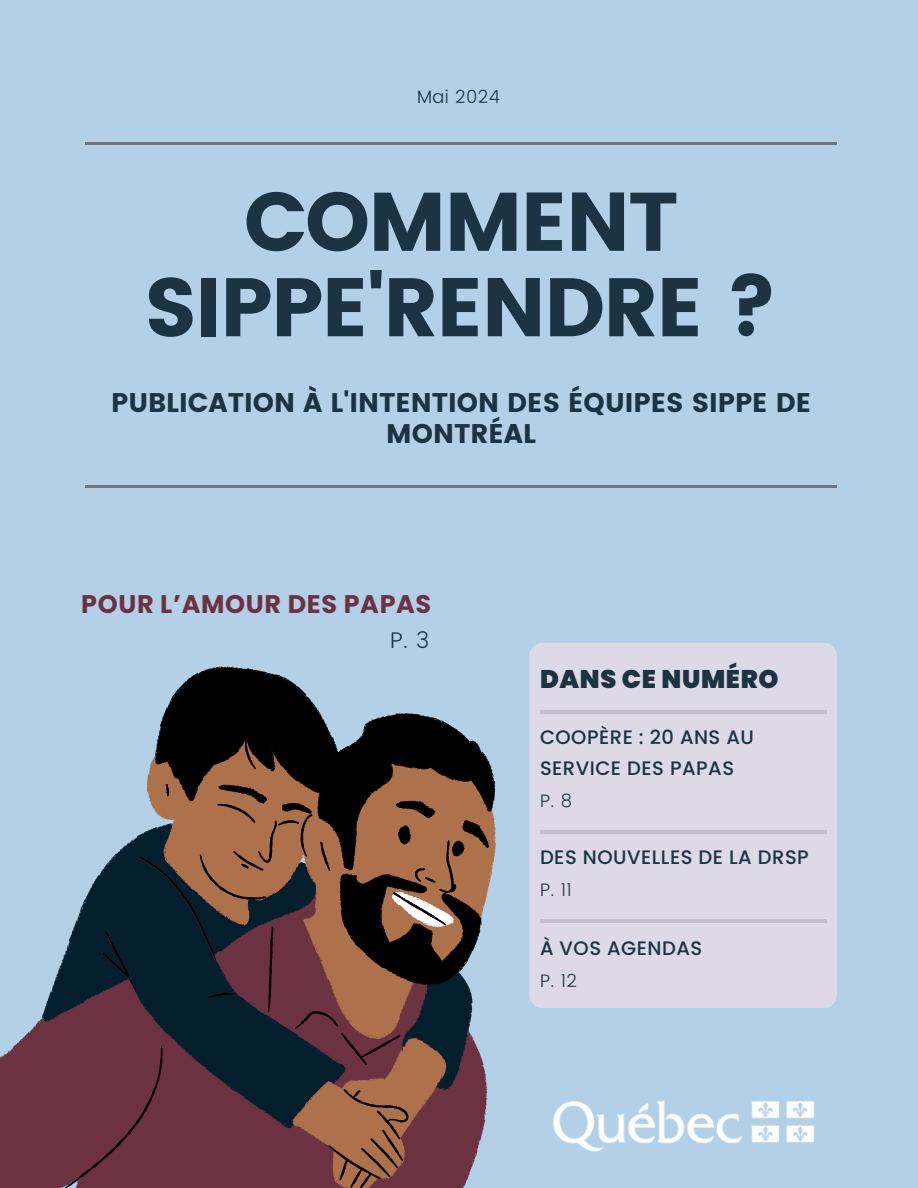
<style>
.page{position:relative;width:918px;height:1188px;background:#b3d0e7}
.page>*{position:absolute;margin:0;border:0;box-sizing:border-box;transform-origin:0 0}
.t1{font:82.8px/85.5px "Poppins";letter-spacing:-.025em;color:#1b3343;text-align:center}
.t2{font:27px/30.3px "Poppins";color:#1b3343;text-align:center}
.t3{font:700 25.5px "Poppins";letter-spacing:.025em;color:#6c3242}
.t4{font:900 25.5px "Poppins";letter-spacing:.025em;color:#1b3343}
.t5{font:300 22.5px "Poppins";color:#1b3343}
.t6{font:500 19.5px/30.3px "Poppins";letter-spacing:.025em;color:#1b3343}
.t7{font:300 18px "Poppins";letter-spacing:.025em;color:#1b3343}
</style>
<div class="page">
<hr style="left:85px;top:142px;width:752px;height:3px;background:#6d7681">
<hr style="left:85px;top:485px;width:752px;height:3px;background:#6d7681">
<img style="left:553px;top:1100px;width:261px;height:52px">
<div style="left:529px;top:643px;width:308px;height:365px;background:#ded9e6"></div>
<hr style="left:540px;top:711px;width:286px;height:3px;background:#1b3343">
<hr style="left:540px;top:919px;width:286px;height:3px;background:#1b3343">
<hr style="left:540px;top:831px;width:286px;height:3px;background:#1b3343">
<svg style="left:0;top:1018px;width:60px;height:170px;background:#734354"></svg>
<svg style="left:42px;top:966px;width:18px;height:162px;background:#654758"></svg>
<svg style="left:60px;top:666px;width:435px;height:522px"></svg>
<h4 class="t7" style="left:417px;top:86px;width:84px">Mai 2024</h4>
<h5 class="t1" style="left:144px;top:179px;width:636px">COMMENT<br>SIPPE'RENDRE ?</h5>
<h5 class="t2" style="left:111px;top:388px;width:701px">PUBLICATION À L'INTENTION DES ÉQUIPES SIPPE DE<br>MONTRÉAL</h5>
<h4 class="t3" style="left:81px;top:586px;width:352px">POUR L’AMOUR DES PAPAS</h4>
<h5 class="t5" style="left:390px;top:627px;width:41px">P. 3</h5>
<h1 class="t4" style="left:540px;top:661px;width:240px">DANS CE NUMÉRO</h1>
<h3 class="t6" style="left:540px;top:722px;width:216px">COOPÈRE : 20 ANS AU<br>SERVICE DES PAPAS</h3>
<p class="t7" style="left:540px;top:790px;width:34px">P. 8</p>
<h2 class="t6" style="left:540px;top:842px;width:270px">DES NOUVELLES DE LA DRSP</h2>
<h4 class="t7" style="left:540px;top:880px;width:33px">P. 11</h4>
<h2 class="t6" style="left:540px;top:933px;width:164px">À VOS AGENDAS</h2>
<h2 class="t7" style="left:540px;top:970px;width:39px">P. 12</h2>
</div>
